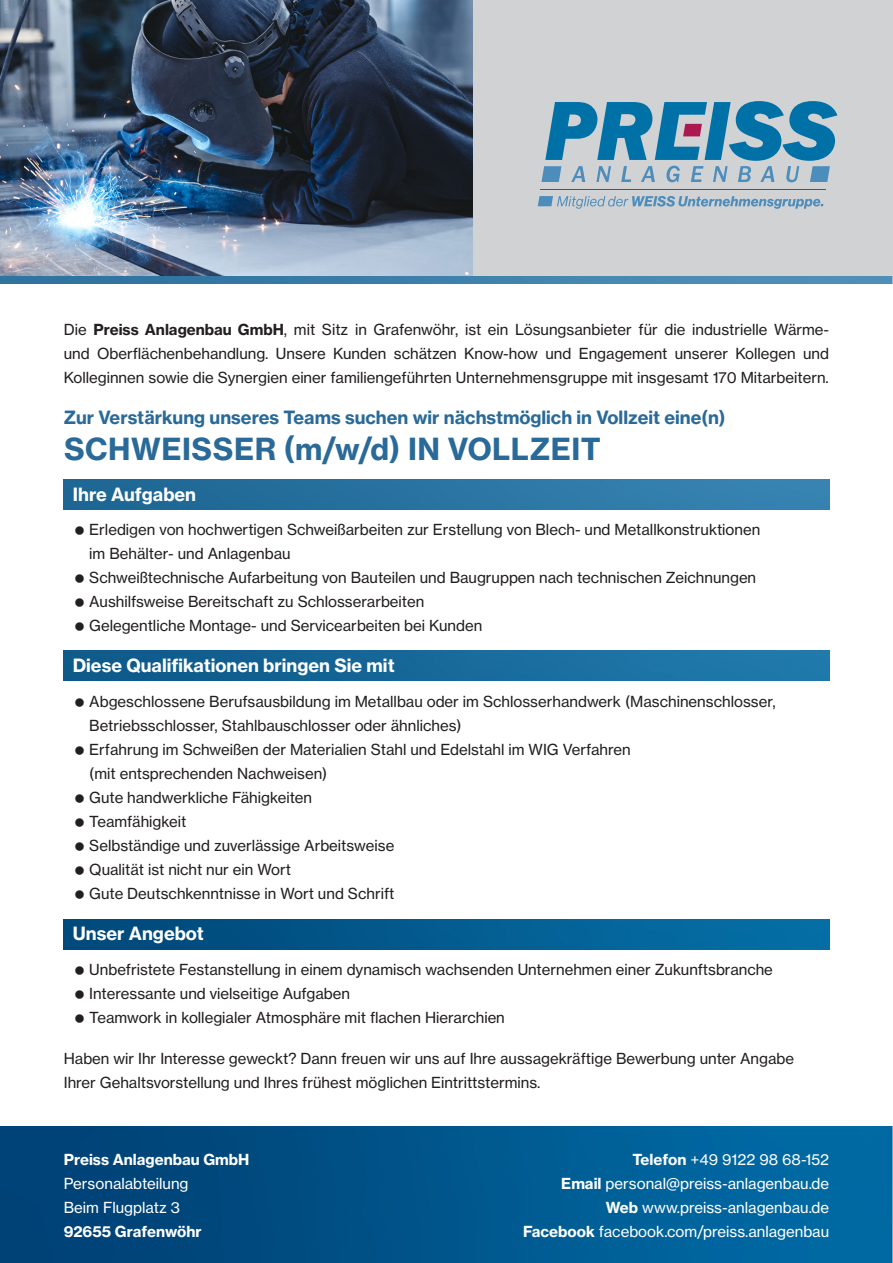
<style>
.page{position:relative;width:893px;height:1263px;background:#fff}
.page>*{position:absolute;margin:0;border:0;box-sizing:border-box;transform-origin:0 0}
.t1{font:30px "N Haas Grotesk TX Pro 75 Bd";letter-spacing:.015em;color:#296a98}
.t2{font:18px "N Haas Grotesk TX Pro 75 Bd";color:#296a98}
.t3{font:18px "N Haas Grotesk TX Pro 75 Bd";color:#fff}
.t4{font:15px/24px "N Haas Grotesk TX Pro 55 Rg";color:#231f20}
.t5{font:15px/24px "N Haas Grotesk TX Pro 55 Rg";color:#fff}
.t6{font:15px "N Haas Grotesk TX Pro 75 Bd";color:#fff}
.s1{font-family:"N Haas Grotesk TX Pro 75 Bd"}
</style>
<div class="page">
<img style="left:64px;top:479px;width:765px;height:30px">
<img style="left:64px;top:651px;width:765px;height:30px">
<img style="left:64px;top:919px;width:765px;height:30px">
<img style="left:0;top:276px;width:892px;height:8px">
<img style="left:0;top:1127px;width:893px;height:136px">
<div style="left:0;top:0;width:893px;height:276px;background:#d1d2d4"></div>
<svg style="left:541px;top:101px;width:296px;height:81px"></svg>
<hr style="left:540px;top:189px;width:286px;height:1px;background:#0071a7">
<svg style="left:538px;top:196px;width:285px;height:13px"></svg>
<img style="left:0;top:0;width:472px;height:276px">
<p class="t4" style="left:64px;top:317px;width:767px;text-align:justify">Die <span class="s1">Preiss Anlagenbau GmbH</span>, mit Sitz in Grafenwöhr, ist ein Lösungsanbieter für die industrielle Wärme&shy;und Oberflächenbehandlung. Unsere Kunden schätzen Know-how und Engagement unserer Kollegen und Kolleginnen sowie die Synergien einer familiengeführten Unternehmensgruppe mit insgesamt 170 Mitarbeitern.</p>
<p class="t2" style="left:64px;top:406px;width:663px">Zur Verstärkung unseres Teams suchen wir nächstmöglich in Vollzeit eine(n)</p>
<h1 class="t1" style="left:64px;top:430px;width:538px">SCHWEISSER (m/w/d) IN VOLLZEIT</h1>
<p class="t3" style="left:73px;top:483px;width:125px">Ihre Aufgaben</p>
<p class="t4" style="left:89px;top:518px;width:672px">Erledigen von hochwertigen Schweißarbeiten zur Erstellung von Blech- und Metallkonstruktionen im Behälter- und Anlagenbau<br>Schweißtechnische Aufarbeitung von Bauteilen und Baugruppen nach technischen Zeichnungen Aushilfsweise Bereitschaft zu Schlosserarbeiten<br>Gelegentliche Montage- und Servicearbeiten bei Kunden</p>
<p class="t3" style="left:73px;top:654px;width:323px">Diese Qualifikationen bringen Sie mit</p>
<p class="t4" style="left:89px;top:689px;width:688px">Abgeschlossene Berufsausbildung im Metallbau oder im Schlosserhandwerk (Maschinenschlosser, Betriebsschlosser, Stahlbauschlosser oder ähnliches)<br>Erfahrung im Schweißen der Materialien Stahl und Edelstahl im WIG Verfahren<br>(mit entsprechenden Nachweisen)<br>Gute handwerkliche Fähigkeiten<br>Teamfähigkeit<br>Selbständige und zuverlässige Arbeitsweise<br>Qualität ist nicht nur ein Wort<br>Gute Deutschkenntnisse in Wort und Schrift</p>
<p class="t3" style="left:73px;top:922px;width:133px">Unser Angebot</p>
<p class="t4" style="left:89px;top:957px;width:685px">Unbefristete Festanstellung in einem dynamisch wachsenden Unternehmen einer Zukunftsbranche<br>Interessante und vielseitige Aufgaben<br>Teamwork in kollegialer Atmosphäre mit flachen Hierarchien</p>
<p class="t4" style="left:64px;top:1046px;width:732px">Haben wir Ihr Interesse geweckt? Dann freuen wir uns auf Ihre aussagekräftige Bewerbung unter Angabe<br>Ihrer Gehaltsvorstellung und Ihres frühest möglichen Eintrittstermins.</p>
<p class="t6" style="left:64px;top:1150px;width:187px">Preiss Anlagenbau GmbH</p>
<p class="t5" style="left:64px;top:1171px;width:126px">Personalabteilung<br>Beim Flugplatz 3</p>
<p class="t6" style="left:64px;top:1222px;width:139px">92655 Grafenwöhr</p>
<p class="t5" style="left:523px;top:1147px;width:308px;text-align:right"><span class="s1">Telefon</span> +49 9122 98 68-152<br><span class="s1">Email</span> personal@preiss-anlagenbau.de<br><span class="s1">Web</span> www.preiss-anlagenbau.de<br><span class="s1">Facebook</span> facebook.com/preiss.anlagenbau</p>
</div>
